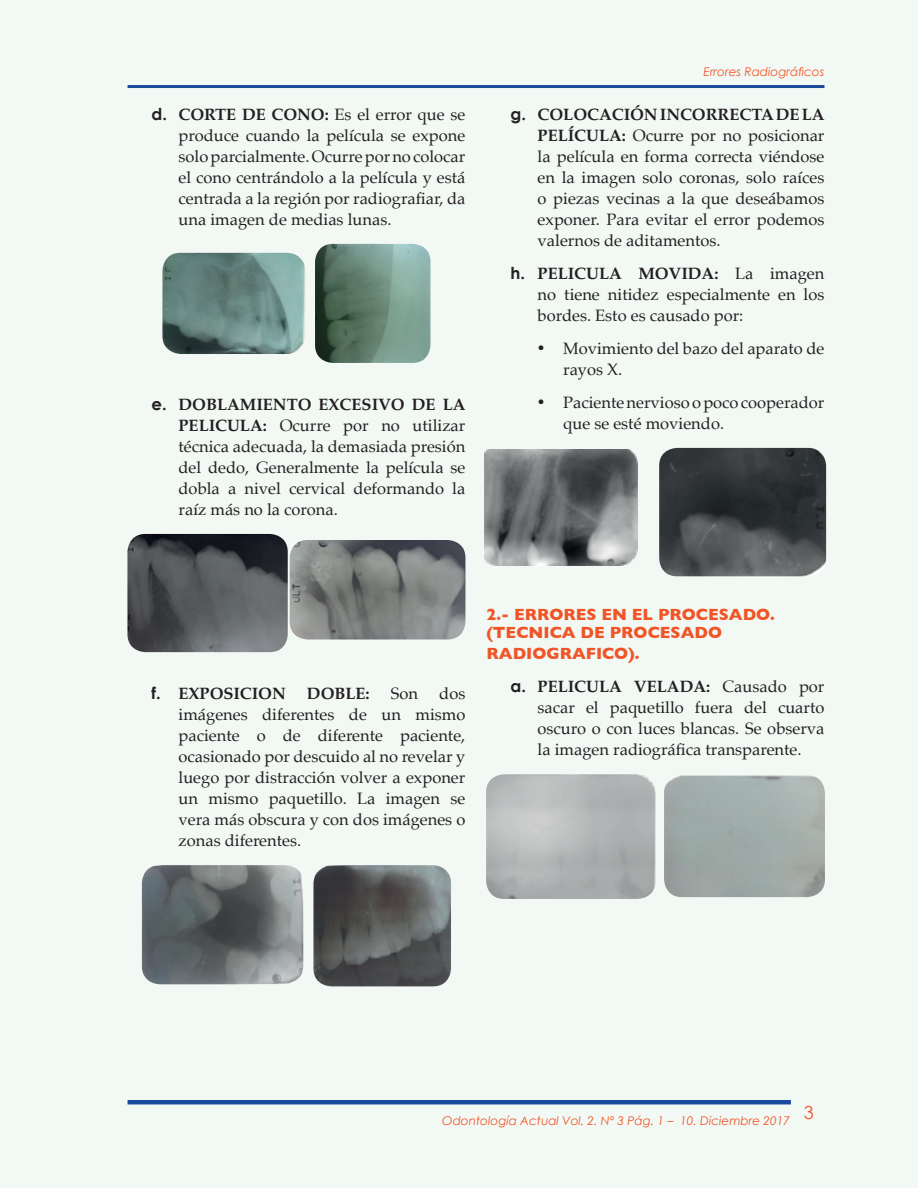
<style>
.page{position:relative;width:918px;height:1188px;background:#fff}
.page>*{position:absolute;margin:0;border:0;box-sizing:border-box;transform-origin:0 0}
.t1{font:18px "Century Gothic";color:#f15427}
.t2{font:16.5px/21px "Palatino";color:#231f20;text-align:justify}
.t3{font:700 16.5px/18px "Gill Sans";color:#f15427}
.t4{font:700 16.5px "Palatino";color:#231f20}
.t5{font:italic 12px "Century Gothic";color:#f15427}
.s1{font-family:"Century Gothic";font-weight:700}
.s2{font-weight:700}
.s3{font-family:"Century Gothic"}
</style>
<div class="page">
<div style="left:2px;top:0;width:916px;height:1188px;background:#f2f9f4"></div>
<hr style="left:128px;top:1100px;width:663px;height:4px;background:#19489d">
<hr style="left:128px;top:85px;width:696px;height:3px;background:#19489d">
<img style="left:162px;top:253px;width:143px;height:101px">
<img style="left:315px;top:244px;width:115px;height:119px">
<img style="left:127px;top:534px;width:161px;height:118px">
<img style="left:290px;top:540px;width:175px;height:99px">
<img style="left:313px;top:865px;width:138px;height:121px">
<img style="left:142px;top:865px;width:161px;height:119px">
<img style="left:485px;top:450px;width:152px;height:116px">
<img style="left:659px;top:448px;width:167px;height:128px">
<img style="left:486px;top:774px;width:170px;height:125px">
<img style="left:664px;top:775px;width:161px;height:122px">
<p class="t2" style="left:179px;top:105px;width:288px;text-indent:-27px"><span class="s1">d.</span> <span class="s2">CORTE DE CONO:</span> Es el error que se produce cuando la película se expone solo parcialmente. Ocurre por no colocar el cono centrándolo a la película y está centrada a la región por radiografiar, da una imagen de medias lunas.</p>
<p class="t2" style="left:179px;top:395px;width:289px;text-indent:-27px"><span class="s1">e.</span> <span class="s2">DOBLAMIENTO EXCESIVO DE LA PELICULA:</span> Ocurre por no utilizar técnica adecuada, la demasiada presión del dedo, Generalmente la película se dobla a nivel cervical deformando la raíz más no la corona.</p>
<p class="t5" style="left:704px;top:64px;width:122px">Errores Radiográficos</p>
<p class="t2" style="left:538px;top:105px;width:289px;text-indent:-27px"><span class="s1">g.</span> <span class="s2">COLOCACIÓN INCORRECTA DE LA PELÍCULA:</span> Ocurre por no posicionar la película en forma correcta viéndose en la imagen solo coronas, solo raíces o piezas vecinas a la que deseábamos exponer. Para evitar el error podemos valernos de aditamentos.</p>
<p class="t2" style="left:538px;top:264px;width:288px;text-indent:-27px"><span class="s1">h.</span> <span class="s2">PELICULA MOVIDA:</span> La imagen no tiene nitidez especialmente en los bordes. Esto es causado por:</p>
<p class="t2" style="left:563px;top:339px;width:263px;text-indent:-27px"><span class="s2">•</span> Movimiento del bazo del aparato de rayos X.</p>
<p class="t2" style="left:563px;top:393px;width:263px;text-indent:-27px"><span class="s2">•</span> Paciente nervioso o poco cooperador que se esté moviendo.</p>
<p class="t4" style="left:152px;top:686px;width:136px"><span class="s3">f.</span> EXPOSICION</p>
<p class="t4" style="left:307px;top:686px;width:64px">DOBLE:</p>
<p class="t2" style="left:391px;top:684px;width:29px">Son</p>
<p class="t2" style="left:179px;top:684px;width:288px;text-indent:261px">dos imágenes diferentes de un mismo paciente o de diferente paciente, ocasionado por descuido al no revelar y luego por distracción volver a exponer un mismo paquetillo. La imagen se vera más obscura y con dos imágenes o zonas diferentes.</p>
<p class="t3" style="left:487px;top:606px;width:290px">2.- ERRORES EN EL PROCESADO. (TECNICA DE PROCESADO</p>
<p class="t3" style="left:487px;top:645px;width:154px">RADIOGRAFICO).</p>
<p class="t2" style="left:538px;top:677px;width:288px;text-indent:-27px"><span class="s1">a.</span> <span class="s2">PELICULA VELADA:</span> Causado por sacar el paquetillo fuera del cuarto oscuro o con luces blancas. Se observa la imagen radiográfica transparente.</p>
<p class="t5" style="left:442px;top:1113px;width:349px">Odontología Actual Vol. 2. Nº 3 Pág. 1 – 10. Diciembre 2017</p>
<p class="t1" style="left:804px;top:1101px;width:11px">3</p>
</div>
